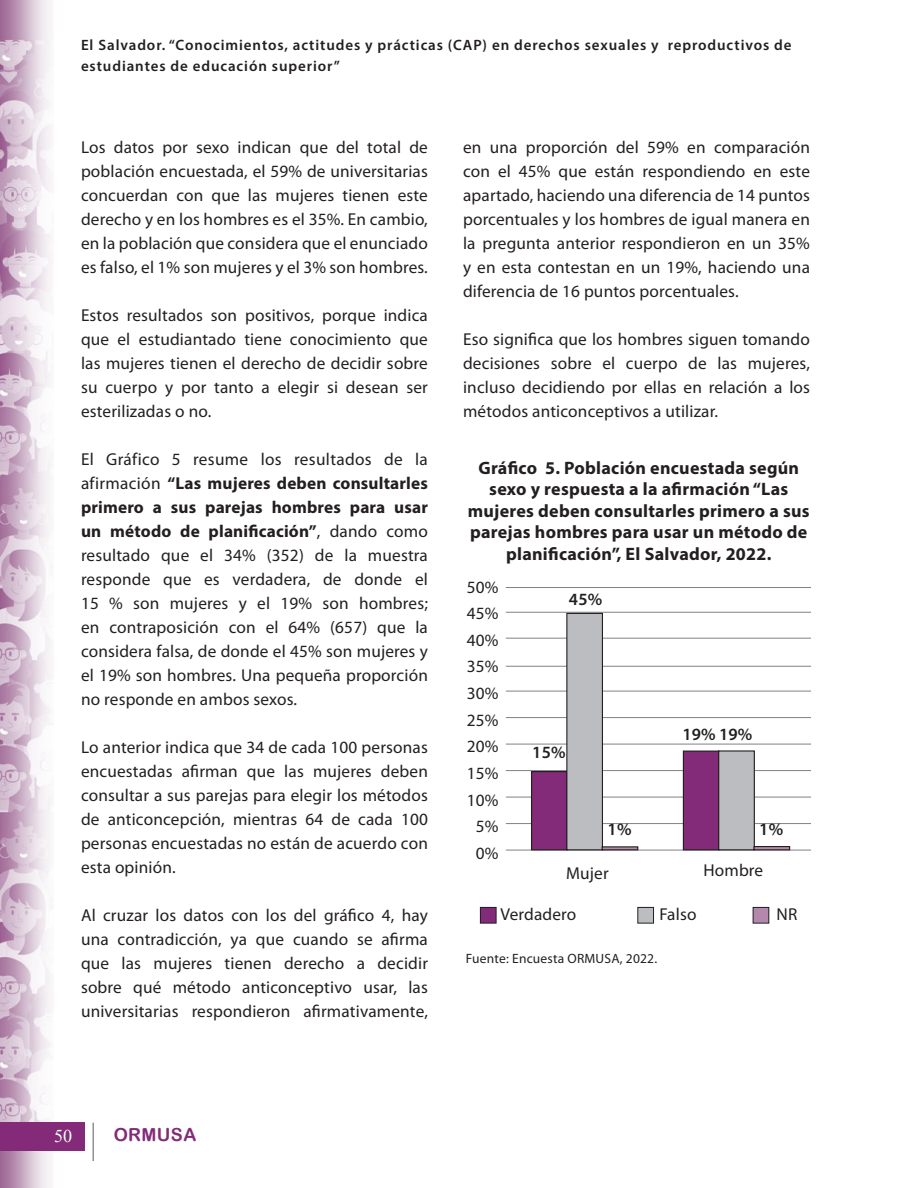
<style>
.page{position:relative;width:918px;height:1188px;background:#fff}
.page>*{position:absolute;margin:0;border:0;box-sizing:border-box;transform-origin:0 0}
.t1{font:700 18px/21.6px "Myriad Pro";letter-spacing:.015em;color:#231f20;text-align:center}
.t2{font:18px "Arial Rounded MT Bold";letter-spacing:.02em;color:#832b78}
.t3{font:18px "Times New Roman";color:#fff}
.t4{font:17.25px/24px "Myriad Pro";letter-spacing:.01em;color:#231f20;text-align:justify}
.t5{font:600 17.25px "Myriad Pro";letter-spacing:.01em;color:#231f20}
.t6{font:600 15px/21px "Myriad Pro";letter-spacing:.06em;color:#231f20}
.t7{font:13.5px "Myriad Pro";letter-spacing:.015em;color:#231f20}
.s1{font-weight:700}
</style>
<div class="page">
<img style="left:0;top:0;width:52px;height:1188px">
<div style="left:0;top:1122px;width:84px;height:29px;background:#832b78"></div>
<hr style="left:93px;top:1123px;width:1px;height:38px;background:#6c6d70">
<div style="left:480px;top:907px;width:16px;height:16px;background:#832b78"></div>
<div style="left:480px;top:907px;width:16px;height:17px;border:1px solid #231f20"></div>
<div style="left:638px;top:907px;width:16px;height:16px;background:#bcbdc0"></div>
<div style="left:637px;top:907px;width:17px;height:17px;border:1px solid #231f20"></div>
<div style="left:753px;top:907px;width:16px;height:16px;background:#b488ad"></div>
<div style="left:753px;top:907px;width:16px;height:17px;border:1px solid #231f20"></div>
<hr style="left:506px;top:691px;width:305px;height:1px;background:#808285">
<hr style="left:506px;top:717px;width:305px;height:1px;background:#808285">
<hr style="left:506px;top:744px;width:305px;height:1px;background:#808285">
<hr style="left:506px;top:770px;width:305px;height:1px;background:#808285">
<hr style="left:506px;top:797px;width:305px;height:1px;background:#808285">
<hr style="left:506px;top:823px;width:305px;height:1px;background:#808285">
<hr style="left:506px;top:850px;width:305px;height:1px;background:#808285">
<hr style="left:506px;top:666px;width:305px;height:1px;background:#808285">
<hr style="left:506px;top:638px;width:305px;height:1px;background:#808285">
<hr style="left:506px;top:612px;width:305px;height:1px;background:#808285">
<hr style="left:506px;top:587px;width:305px;height:1px;background:#808285">
<div style="left:532px;top:772px;width:35px;height:78px;background:#832b78"></div>
<div style="left:531px;top:771px;width:37px;height:79px;border:1px solid #231f20"></div>
<div style="left:567px;top:613px;width:35px;height:237px;background:#bcbdc0"></div>
<div style="left:566px;top:613px;width:37px;height:237px;border:1px solid #231f20"></div>
<div style="left:602px;top:846px;width:36px;height:4px;border:1px solid #231f20"></div>
<div style="left:683px;top:751px;width:36px;height:99px;background:#832b78"></div>
<div style="left:683px;top:751px;width:37px;height:99px;border:1px solid #231f20"></div>
<div style="left:719px;top:751px;width:35px;height:99px;background:#bcbdc0"></div>
<div style="left:718px;top:750px;width:37px;height:100px;border:1px solid #231f20"></div>
<div style="left:753px;top:846px;width:37px;height:4px;border:1px solid #231f20"></div>
<p class="t6" style="left:81px;top:34px;width:712px">El Salvador. “Conocimientos, actitudes y prácticas (CAP) en derechos sexuales y reproductivos de estudiantes de educación superior”</p>
<p class="t4" style="left:81px;top:135px;width:348px">Los datos por sexo indican que del total de población encuestada, el 59% de universitarias concuerdan con que las mujeres tienen este derecho y en los hombres es el 35%. En cambio, en la población que considera que el enunciado es falso, el 1% son mujeres y el 3% son hombres.</p>
<p class="t4" style="left:81px;top:303px;width:348px">Estos resultados son positivos, porque indica que el estudiantado tiene conocimiento que las mujeres tienen el derecho de decidir sobre su cuerpo y por tanto a elegir si desean ser esterilizadas o no.</p>
<p class="t4" style="left:81px;top:447px;width:348px">El Gráfico 5 resume los resultados de la afirmación <span class="s1">“Las mujeres deben consultarles primero a sus parejas hombres para usar un método de planificación”</span>, dando como resultado que el 34% (352) de la muestra responde que es verdadera, de donde el 15 % son mujeres y el 19% son hombres; en contraposición con el 64% (657) que la considera falsa, de donde el 45% son mujeres y el 19% son hombres. Una pequeña proporción no responde en ambos sexos.</p>
<p class="t4" style="left:81px;top:735px;width:348px">Lo anterior indica que 34 de cada 100 personas encuestadas afirman que las mujeres deben consultar a sus parejas para elegir los métodos de anticoncepción, mientras 64 de cada 100 personas encuestadas no están de acuerdo con esta opinión.</p>
<p class="t4" style="left:81px;top:903px;width:348px">Al cruzar los datos con los del gráfico 4, hay una contradicción, ya que cuando se afirma que las mujeres tienen derecho a decidir sobre qué método anticonceptivo usar, las universitarias respondieron afirmativamente,</p>
<p class="t4" style="left:463px;top:135px;width:349px">en una proporción del 59% en comparación con el 45% que están respondiendo en este apartado, haciendo una diferencia de 14 puntos porcentuales y los hombres de igual manera en la pregunta anterior respondieron en un 35% y en esta contestan en un 19%, haciendo una diferencia de 16 puntos porcentuales.</p>
<p class="t4" style="left:463px;top:327px;width:349px">Eso significa que los hombres siguen tomando decisiones sobre el cuerpo de las mujeres, incluso decidiendo por ellas en relación a los métodos anticonceptivos a utilizar.</p>
<p class="t1" style="left:468px;top:456px;width:344px">Gráfico 5. Población encuestada según sexo y respuesta a la afirmación “Las mujeres deben consultarles primero a sus parejas hombres para usar un método de planificación”, El Salvador, 2022.</p>
<p class="t4" style="left:467px;top:573px;width:33px;line-height:26.5px;text-align:center">50%<br>45%<br>40%<br>35%<br>30%<br>25%<br>20%<br>15%<br>10%<br>5%<br>0%</p>
<p class="t4" style="left:566px;top:861px;width:44px">Mujer</p>
<p class="t4" style="left:703px;top:857px;width:61px">Hombre</p>
<p class="t4" style="left:501px;top:902px;width:77px">Verdadero</p>
<p class="t4" style="left:660px;top:902px;width:39px">Falso</p>
<p class="t4" style="left:777px;top:902px;width:22px">NR</p>
<p class="t7" style="left:466px;top:950px;width:193px">Fuente: Encuesta ORMUSA, 2022.</p>
<p class="t5" style="left:569px;top:588px;width:35px">45%</p>
<p class="t5" style="left:682px;top:723px;width:72px">19% 19%</p>
<p class="t5" style="left:532px;top:741px;width:35px">15%</p>
<p class="t5" style="left:608px;top:818px;width:25px">1%</p>
<p class="t5" style="left:759px;top:818px;width:25px">1%</p>
<p class="t3" style="left:54px;top:1124px;width:19px">50</p>
<p class="t2" style="left:114px;top:1124px;width:84px">ORMUSA</p>
</div>
